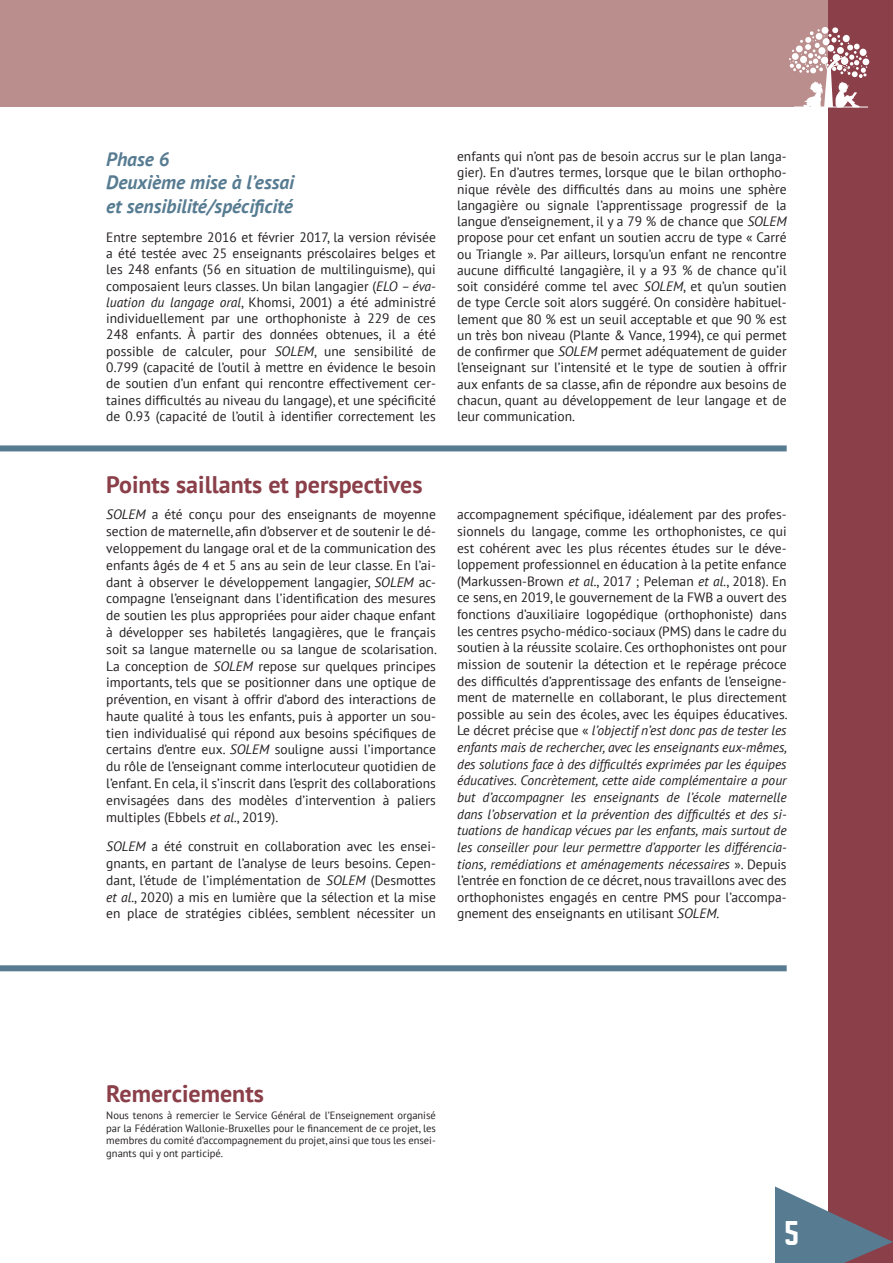
<style>
.page{position:relative;width:893px;height:1263px;background:#fff}
.page>*{position:absolute;margin:0;border:0;box-sizing:border-box;transform-origin:0 0}
.t1{font:30px "Norwester";color:#fff}
.t2{font:700 24px "PT Sans";color:#8a3f49}
.t3{font:italic 700 19.5px/23.5px "PT Sans";color:#577c92}
.t4{font:13.5px/16.6px "PT Sans";color:#231f20;text-align:justify}
.t5{font:10.5px/12.6px "PT Sans";color:#231f20;text-align:justify}
.s1{font-style:italic}
</style>
<div class="page">
<div style="left:0;top:0;width:893px;height:106px;background:#bb8e8e"></div>
<div style="left:828px;top:0;width:65px;height:1263px;background:#8a3f49"></div>
<hr style="left:794px;top:107px;width:74px;height:1px;background:#fff">
<div style="left:862px;top:58px;width:7px;height:7px;background:#fff;border-radius:50%"></div>
<svg style="left:789px;top:27px;width:78px;height:81px"></svg>
<svg style="left:775px;top:1186px;width:118px;height:77px"></svg>
<div style="left:0;top:445px;width:787px;height:6px;background:#577c92"></div>
<div style="left:0;top:965px;width:787px;height:6px;background:#577c92"></div>
<h3 class="t3" style="left:106px;top:147px;width:189px">Phase 6<br>Deuxième mise à l’essai et sensibilité/spécificité</h3>
<p class="t4" style="left:106px;top:228px;width:331px">Entre septembre 2016 et février 2017, la version révisée a été testée avec 25 enseignants préscolaires belges et les 248 enfants (56 en situation de multilinguisme), qui composaient leurs classes. Un bilan langagier (<span class="s1">ELO – éva&shy;luation du langage oral</span>, Khomsi, 2001) a été administré individuellement par une orthophoniste à 229 de ces 248 enfants. À partir des données obtenues, il a été possible de calculer, pour <span class="s1">SOLEM</span>, une sensibilité de 0.799 (capacité de l’outil à mettre en évidence le besoin de soutien d’un enfant qui rencontre effectivement cer&shy;taines difficultés au niveau du langage), et une spécificité de 0.93 (capacité de l’outil à identifier correctement les</p>
<h2 class="t2" style="left:106px;top:468px;width:318px">Points saillants et perspectives</h2>
<p class="t4" style="left:106px;top:506px;width:332px"><span class="s1">SOLEM</span> a été conçu pour des enseignants de moyenne section de maternelle, afin d’observer et de soutenir le dé&shy;veloppement du langage oral et de la communication des enfants âgés de 4 et 5 ans au sein de leur classe. En l’ai&shy;dant à observer le développement langagier, <span class="s1">SOLEM</span> ac&shy;compagne l’enseignant dans l’identification des mesures de soutien les plus appropriées pour aider chaque enfant à développer ses habiletés langagières, que le français soit sa langue maternelle ou sa langue de scolarisation.<br>La conception de <span class="s1">SOLEM</span> repose sur quelques principes importants, tels que se positionner dans une optique de prévention, en visant à offrir d’abord des interactions de haute qualité à tous les enfants, puis à apporter un sou&shy;tien individualisé qui répond aux besoins spécifiques de certains d’entre eux. <span class="s1">SOLEM</span> souligne aussi l’importance du rôle de l’enseignant comme interlocuteur quotidien de l’enfant. En cela, il s’inscrit dans l’esprit des collaborations envisagées dans des modèles d’intervention à paliers multiples (Ebbels <span class="s1">et al.</span>, 2019).</p>
<p class="t4" style="left:106px;top:838px;width:331px"><span class="s1">SOLEM</span> a été construit en collaboration avec les ensei&shy;gnants, en partant de l’analyse de leurs besoins. Cepen&shy;dant, l’étude de l’implémentation de <span class="s1">SOLEM</span> (Desmottes <span class="s1">et al.</span>, 2020) a mis en lumière que la sélection et la mise en place de stratégies ciblées, semblent nécessiter un</p>
<p class="t4" style="left:457px;top:148px;width:331px;line-height:16.2px">enfants qui n’ont pas de besoin accrus sur le plan langa&shy;gier). En d’autres termes, lorsque que le bilan orthopho&shy;nique révèle des difficultés dans au moins une sphère langagière ou signale l’apprentissage progressif de la langue d’enseignement, il y a 79 % de chance que <span class="s1">SOLEM </span>propose pour cet enfant un soutien accru de type « Carré ou Triangle ». Par ailleurs, lorsqu’un enfant ne rencontre aucune difficulté langagière, il y a 93 % de chance qu’il soit considéré comme tel avec <span class="s1">SOLEM</span>, et qu’un soutien de type Cercle soit alors suggéré. On considère habituel&shy;lement que 80 % est un seuil acceptable et que 90 % est un très bon niveau (Plante &amp; Vance, 1994), ce qui permet de confirmer que <span class="s1">SOLEM</span> permet adéquatement de guider l’enseignant sur l’intensité et le type de soutien à offrir aux enfants de sa classe, afin de répondre aux besoins de chacun, quant au développement de leur langage et de leur communication.</p>
<p class="t4" style="left:457px;top:506px;width:332px">accompagnement spécifique, idéalement par des profes&shy;sionnels du langage, comme les orthophonistes, ce qui est cohérent avec les plus récentes études sur le déve&shy;loppement professionnel en éducation à la petite enfance (Markussen-Brown <span class="s1">et al.</span>, 2017 ; Peleman <span class="s1">et al.</span>, 2018). En ce sens, en 2019, le gouvernement de la FWB a ouvert des fonctions d’auxiliaire logopédique (orthophoniste) dans les centres psycho-médico-sociaux (PMS) dans le cadre du soutien à la réussite scolaire. Ces orthophonistes ont pour mission de soutenir la détection et le repérage précoce des difficultés d’apprentissage des enfants de l’enseigne&shy;ment de maternelle en collaborant, le plus directement possible au sein des écoles, avec les équipes éducatives.<br>Le décret précise que « <span class="s1">l’objectif n’est donc pas de tester les enfants mais de rechercher, avec les enseignants eux-mêmes, des solutions face à des difficultés exprimées par les équipes éducatives. Concrètement, cette aide complémentaire a pour but d’accompagner les enseignants de l’école maternelle dans l’observation et la prévention des difficultés et des si&shy;tuations de handicap vécues par les enfants, mais surtout de les conseiller pour leur permettre d’apporter les différencia&shy;tions, remédiations et aménagements nécessaires</span> ». Depuis l’entrée en fonction de ce décret, nous travaillons avec des orthophonistes engagés en centre PMS pour l’accompa&shy;gnement des enseignants en utilisant <span class="s1">SOLEM</span>.</p>
<h2 class="t2" style="left:106px;top:1078px;width:159px">Remerciements</h2>
<p class="t5" style="left:106px;top:1109px;width:331px">Nous tenons à remercier le Service Général de l’Enseignement organisé par la Fédération Wallonie-Bruxelles pour le financement de ce projet, les membres du comité d’accompagnement du projet, ainsi que tous les ensei&shy;gnants qui y ont participé.</p>
<h1 class="t1" style="left:784px;top:1219px;width:16px">5</h1>
</div>
